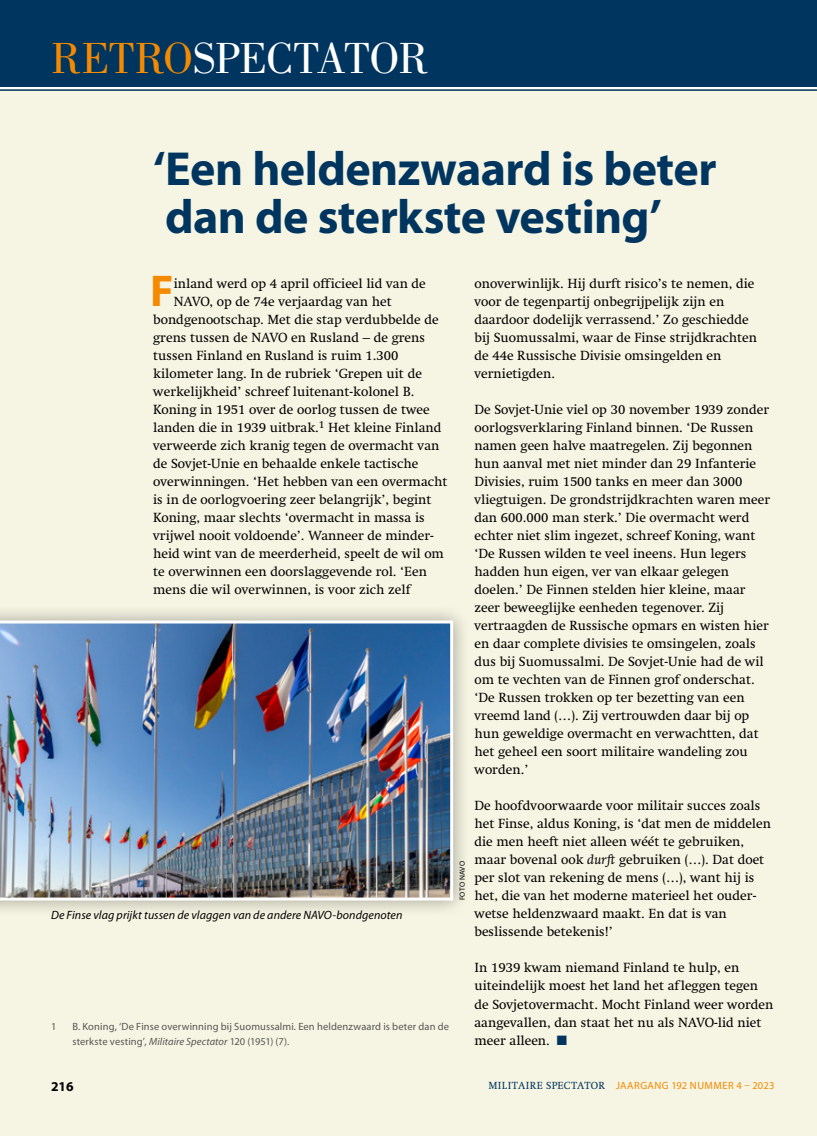
<style>
.page{position:relative;width:817px;height:1136px;background:#fff}
.page>*{position:absolute;margin:0;border:0;box-sizing:border-box;transform-origin:0 0}
.t1{font:700 48px/48px "Myriad Pro";letter-spacing:-.015em;color:#00355f}
.t2{font:45px "Bodoni Std";letter-spacing:-.01em;color:#fff}
.t3{font:700 44.7px "Myriad Pro";color:#f38a00}
.t4{font:13.5px/18px "Swift LT Std";color:#000}
.t5{font:700 13.5px "Myriad Pro";color:#000}
.t6{font:italic 12px "Myriad Pro";letter-spacing:.005em;color:#000}
.t7{font:10.5px/15px "Myriad Pro";letter-spacing:.01em;color:#555756}
.t8{font:10.5px "Myriad Pro";letter-spacing:.045em;color:#f38a00}
.t9{font:7.5px "Myriad Pro";letter-spacing:.025em;color:#000}
.s1{color:#f38a00}
.s2{font-style:italic}
.s3{color:#00355f}
.s4{font-family:"Swift LT Std";color:#00355f}
</style>
<div class="page">
<div style="left:0;top:89px;width:816px;height:1046px;background:#f6f4e2"></div>
<hr style="left:0;top:89px;width:816px;height:2px;background:#00355f">
<div style="left:0;top:0;width:816px;height:87px;background:#00355f"></div>
<div style="left:0;top:603px;width:470px;height:314px;background:#000;opacity:.35"></div>
<img style="left:0;top:620px;width:453px;height:280px">
<h2 class="t2" style="left:51px;top:33px;width:379px"><span class="s1">RETRO</span>SPECTATOR</h2>
<h1 class="t1" style="left:153px;top:143px;width:565px">‘Een heldenzwaard is beter dan de sterkste vesting’</h1>
<p class="t4" style="left:474px;top:275px;width:284px">onoverwinlijk. Hij durft risico’s te nemen, die voor de tegenpartij onbegrijpelijk zijn en daardoor dodelijk verrassend.’ Zo geschiedde bij Suomussalmi, waar de Finse strijdkrachten de 44e Russische Divisie omsingelden en vernietigden.</p>
<p class="t4" style="left:474px;top:401px;width:297px">De Sovjet-Unie viel op 30 november 1939 zonder oorlogsverklaring Finland binnen. ‘De Russen namen geen halve maatregelen. Zij begonnen hun aanval met niet minder dan 29 Infanterie Divisies, ruim 1500 tanks en meer dan 3000 vliegtuigen. De grondstrijdkrachten waren meer dan 600.000 man sterk.’ Die overmacht werd echter niet slim ingezet, schreef Koning, want ‘De Russen wilden te veel ineens. Hun legers hadden hun eigen, ver van elkaar gelegen doelen.’ De Finnen stelden hier kleine, maar zeer beweeglijke eenheden tegenover. Zij vertraagden de Russische opmars en wisten hier en daar complete divisies te omsingelen, zoals dus bij Suomussalmi. De Sovjet-Unie had de wil om te vechten van de Finnen grof onderschat. ‘De Russen trokken op ter bezetting van een vreemd land (…). Zij vertrouwden daar bij op hun geweldige overmacht en verwachtten, dat het geheel een soort militaire wandeling zou worden.’</p>
<p class="t4" style="left:474px;top:797px;width:298px">De hoofdvoorwaarde voor militair succes zoals het Finse, aldus Koning, is ‘dat men de middelen die men heeft niet alleen wéét te gebruiken, maar bovenal ook <span class="s2">durft</span> gebruiken (…). Dat doet per slot van rekening de mens (…), want hij is het, die van het moderne materieel het ouder&shy;wetse heldenzwaard maakt. En dat is van beslissende betekenis!’</p>
<p class="t4" style="left:474px;top:959px;width:300px">In 1939 kwam niemand Finland te hulp, en uiteindelijk moest het land het afleggen tegen de Sovjetovermacht. Mocht Finland weer worden aangevallen, dan staat het nu als NAVO-lid niet meer alleen. <span class="s3">■</span></p>
<h3 class="t3" style="left:150px;top:262px;width:25px">F</h3>
<p class="t4" style="left:174px;top:275px;width:253px">inland werd op 4 april officieel lid van de</p>
<p class="t4" style="left:174px;top:293px;width:219px">NAVO, op de 74e verjaardag van het</p>
<p class="t4" style="left:153px;top:311px;width:287px">bondgenootschap. Met die stap verdubbelde de</p>
<p class="t4" style="left:153px;top:329px;width:273px">grens tussen de NAVO en Rusland – de grens</p>
<p class="t4" style="left:153px;top:347px;width:247px">tussen Finland en Rusland is ruim 1.300</p>
<p class="t4" style="left:153px;top:365px;width:270px">kilometer lang. In de rubriek ‘Grepen uit de</p>
<p class="t4" style="left:153px;top:383px;width:263px">werkelijkheid’ schreef luitenant-kolonel B.</p>
<p class="t4" style="left:153px;top:401px;width:278px">Koning in 1951 over de oorlog tussen de twee</p>
<p class="t4" style="left:153px;top:419px;width:290px">landen die in 1939 uitbrak.<sup>1</sup> Het kleine Finland</p>
<p class="t4" style="left:153px;top:437px;width:288px">verweerde zich kranig tegen de overmacht van</p>
<p class="t4" style="left:153px;top:455px;width:266px">de Sovjet-Unie en behaalde enkele tactische</p>
<p class="t4" style="left:153px;top:473px;width:296px">overwinningen. ‘Het hebben van een overmacht</p>
<p class="t4" style="left:153px;top:491px;width:280px">is in de oorlogvoering zeer belangrijk’, begint</p>
<p class="t4" style="left:153px;top:509px;width:273px">Koning, maar slechts ‘overmacht in massa is</p>
<p class="t4" style="left:153px;top:527px;width:281px">vrijwel nooit voldoende’. Wanneer de minder-</p>
<p class="t4" style="left:153px;top:545px;width:292px">heid wint van de meerderheid, speelt de wil om</p>
<p class="t4" style="left:153px;top:563px;width:275px">te overwinnen een doorslaggevende rol. ‘Een</p>
<p class="t4" style="left:153px;top:581px;width:259px">mens die wil overwinnen, is voor zich zelf</p>
<p class="t9" style="left:457px;top:900px;width:41px;rotate:-90deg">FOTO NAVO</p>
<p class="t6" style="left:51px;top:907px;width:353px">De Finse vlag prijkt tussen de vlaggen van de andere NAVO-bondgenoten</p>
<p class="t7" style="left:51px;top:1018px;width:7px">1</p>
<p class="t7" style="left:72px;top:1018px;width:378px">B. Koning, ‘De Finse overwinning bij Suomussalmi. Een heldenzwaard is beter dan de sterkste vesting’, <span class="s2">Militaire Spectator</span> 120 (1951) (7).</p>
<p class="t5" style="left:51px;top:1077px;width:24px">216</p>
<p class="t8" style="left:488px;top:1078px;width:287px"><span class="s4">MILITAIRE SPECTATOR</span> JAARGANG 192 NUMMER 4 – 2023</p>
</div>
